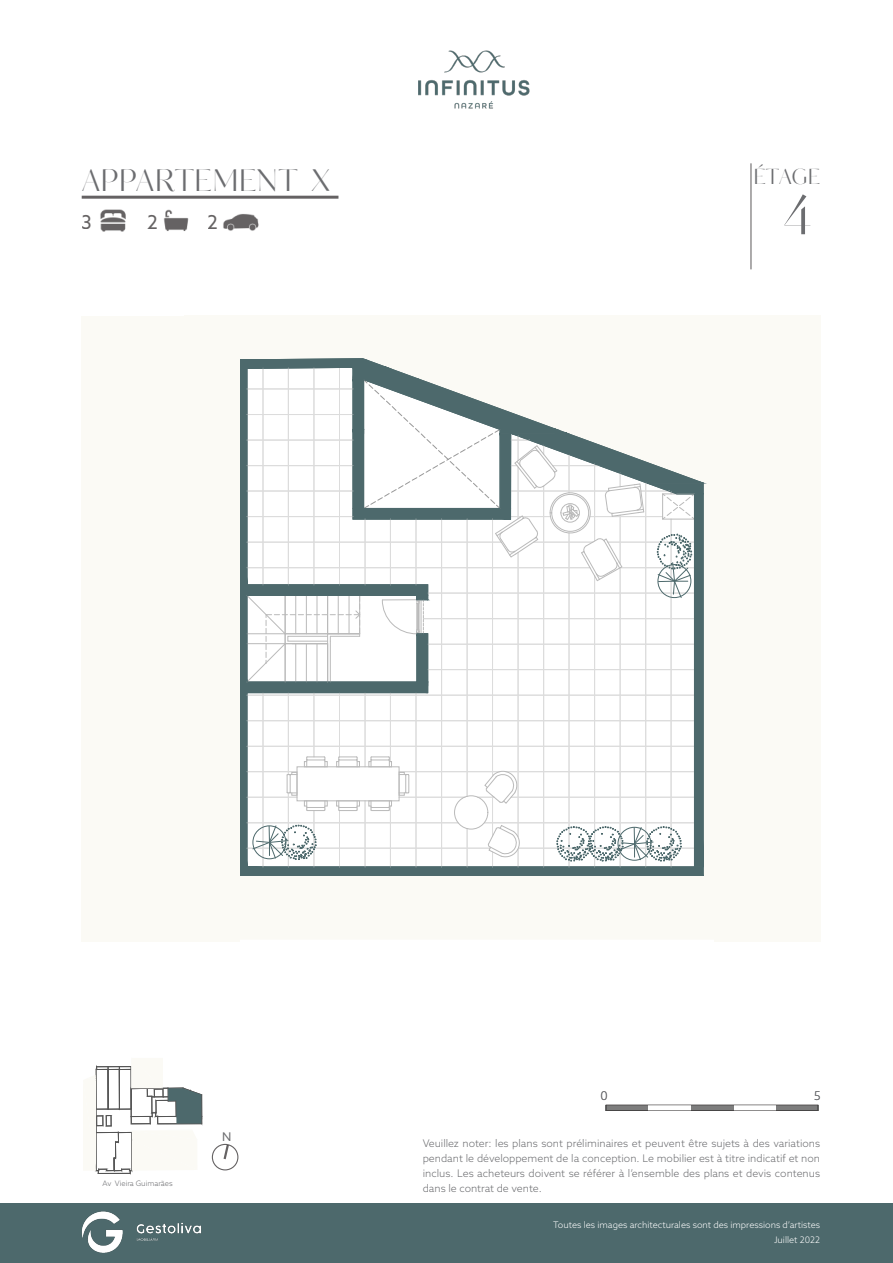
<style>
.page{position:relative;width:893px;height:1263px;background:#fff}
.page>*{position:absolute;margin:0;border:0;box-sizing:border-box;transform-origin:0 0}
.t1{font:54px "Kudryashev Display Extra Contrast Sans";color:#6c6d70}
.t2{font:30px "Kudryashev Display Extra Contrast Sans";color:#6c6d70}
.t3{font:21px "Kudryashev Display Extra Contrast Sans";letter-spacing:-.015em;color:#6c6d70}
.t4{font:19.2px "Azo Sans";color:#231f20}
.t5{font:300 12px "Azo Sans";color:#6c6d70}
.t6{font:12px "Azo Sans";color:#6c6d70}
.t7{font:300 10.5px/15px "Azo Sans";color:#6c6d70;text-align:justify}
.t8{font:300 9px "Azo Sans";color:#fff}
.t9{font:300 7.5px "Azo Sans";color:#6c6d70}
</style>
<div class="page">
<img style="left:94px;top:195px;width:48px;height:37px">
<img style="left:220px;top:195px;width:60px;height:36px">
<img style="left:160px;top:195px;width:40px;height:36px">
<div style="left:0;top:1203px;width:893px;height:60px;background:#4d696c"></div>
<hr style="left:82px;top:196px;width:256px;height:3px;background:#231f20">
<div style="left:606px;top:1105px;width:42px;height:6px;background:#7d7d7d"></div>
<div style="left:776px;top:1105px;width:42px;height:5px;background:#7d7d7d"></div>
<div style="left:691px;top:1105px;width:43px;height:6px;background:#7d7d7d"></div>
<svg style="left:95px;top:1065px;width:107px;height:109px"></svg>
<hr style="left:750px;top:163px;width:2px;height:106px;background:#231f20">
<div style="left:212px;top:1144px;width:26px;height:26px;border:1px solid #231f20;border-radius:50%"></div>
<svg style="left:222px;top:1143px;width:8px;height:17px"></svg>
<svg style="left:240px;top:358px;width:467px;height:518px"></svg>
<div style="left:81px;top:316px;width:158px;height:625px;background:#fbfaf5"></div>
<img style="left:82px;top:1211px;width:119px;height:42px">
<div style="left:714px;top:315px;width:106px;height:626px;background:#fbfaf5"></div>
<img style="left:418px;top:80px;width:112px;height:29px">
<img style="left:444px;top:50px;width:61px;height:23px">
<p class="t2" style="left:81px;top:159px;width:251px">APPARTEMENT X</p>
<h3 class="t4" style="left:82px;top:209px;width:12px">3</h3>
<h3 class="t4" style="left:147px;top:209px;width:12px">2</h3>
<h3 class="t4" style="left:208px;top:209px;width:12px">2</h3>
<p class="t3" style="left:753px;top:162px;width:68px">ÉTAGE</p>
<p class="t1" style="left:784px;top:178px;width:29px">4</p>
<p class="t9" style="left:103px;top:1178px;width:72px">Av Vieira Guimarães</p>
<p class="t6" style="left:222px;top:1129px;width:11px">N</p>
<p class="t5" style="left:601px;top:1088px;width:9px">0</p>
<p class="t5" style="left:814px;top:1088px;width:8px">5</p>
<p class="t7" style="left:423px;top:1135px;width:399px">Veuillez noter: les plans sont préliminaires et peuvent être sujets à des variations pendant le développement de la conception. Le mobilier est à titre indicatif et non inclus. Les acheteurs doivent se référer à l’ensemble des plans et devis contenus dans le contrat de vente.</p>
<p class="t8" style="left:553px;top:1219px;width:268px">Toutes les images architecturales sont des impressions d’artistes</p>
<p class="t8" style="left:774px;top:1234px;width:48px">Juillet 2022</p>
</div>
